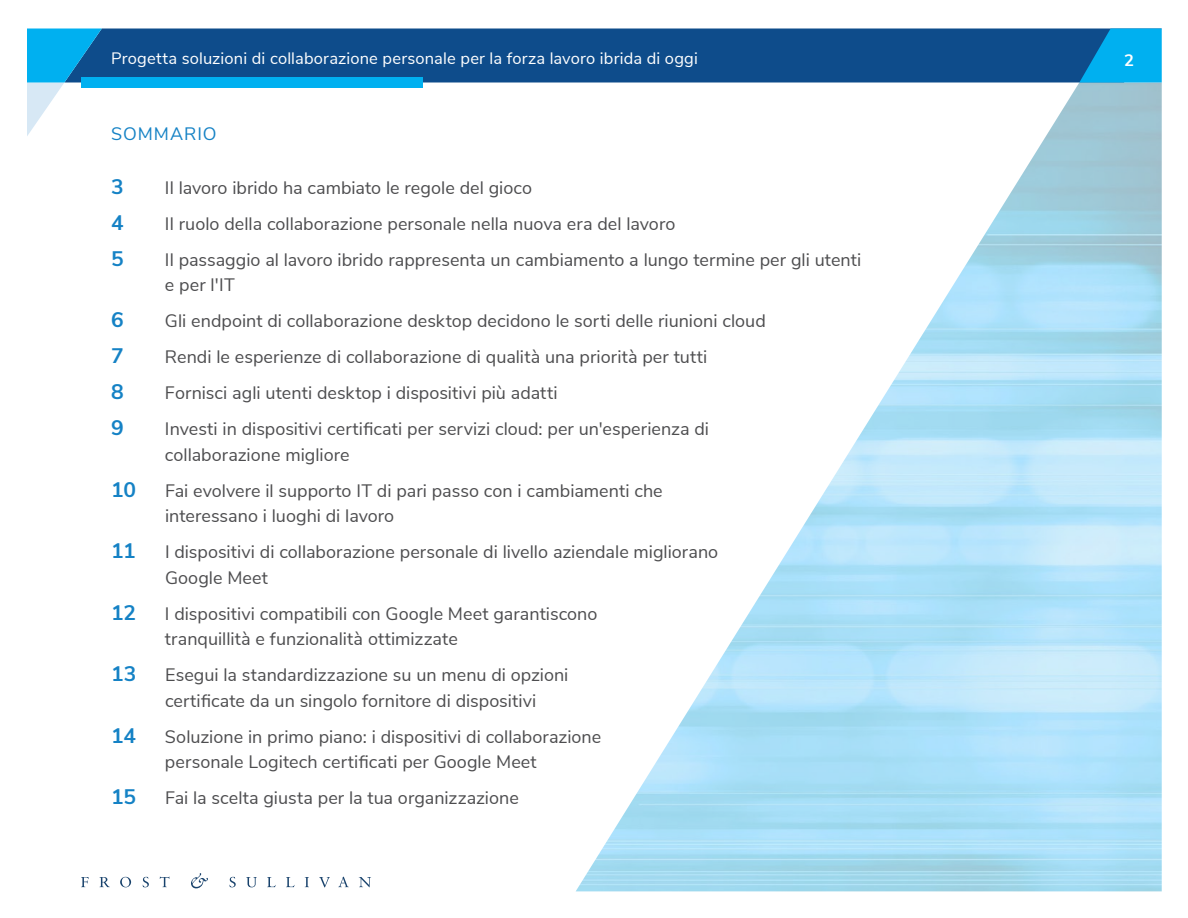
<style>
.page{position:relative;width:1188px;height:918px;background:#fff}
.page>*{position:absolute;margin:0;border:0;box-sizing:border-box;transform-origin:0 0}
.t1{font:700 21px "Nunito Sans";color:#1582c5}
.t2{font:18px/25.5px "Nunito Sans";color:#4d4d4f}
.t3{font:18px "Nunito Sans";letter-spacing:.055em;color:#1582c5}
.t4{font:16.5px "Nunito Sans";letter-spacing:.01em;color:#fff}
.t5{font:700 16.5px "Nunito Sans";color:#fff}
</style>
<div class="page">
<div style="left:102px;top:28px;width:1060px;height:54px;background:#0e4c8b"></div>
<img style="left:576px;top:82px;width:586px;height:809px">
<svg style="left:1079px;top:29px;width:83px;height:54px;background:#049ddc"></svg>
<svg style="left:27px;top:28px;width:75px;height:108px"></svg>
<div style="left:81px;top:77px;width:341px;height:11px;background:#00b0f0"></div>
<svg style="left:81px;top:877px;width:8px;height:10px"></svg>
<svg style="left:100px;top:877px;width:10px;height:10px"></svg>
<svg style="left:120px;top:877px;width:11px;height:10px"></svg>
<svg style="left:143px;top:877px;width:6px;height:10px"></svg>
<svg style="left:160px;top:877px;width:9px;height:10px"></svg>
<svg style="left:229px;top:877px;width:7px;height:10px"></svg>
<svg style="left:246px;top:877px;width:11px;height:10px"></svg>
<svg style="left:267px;top:877px;width:9px;height:10px"></svg>
<svg style="left:286px;top:877px;width:9px;height:10px"></svg>
<svg style="left:305px;top:877px;width:4px;height:10px"></svg>
<svg style="left:319px;top:877px;width:11px;height:10px"></svg>
<svg style="left:338px;top:877px;width:11px;height:10px"></svg>
<svg style="left:359px;top:877px;width:12px;height:10px"></svg>
<svg style="left:191px;top:873px;width:17px;height:15px"></svg>
<p class="t4" style="left:111px;top:47px;width:588px">Progetta soluzioni di collaborazione personale per la forza lavoro ibrida di oggi</p>
<p class="t5" style="left:1124px;top:48px;width:11px">2</p>
<p class="t3" style="left:111px;top:120px;width:107px">SOMMARIO</p>
<p class="t1" style="left:111px;top:171px;width:14px">3</p>
<p class="t2" style="left:165px;top:174px;width:369px">Il lavoro ibrido ha cambiato le regole del gioco</p>
<p class="t1" style="left:111px;top:207px;width:14px">4</p>
<p class="t2" style="left:165px;top:210px;width:512px">Il ruolo della collaborazione personale nella nuova era del lavoro</p>
<p class="t1" style="left:111px;top:243px;width:14px">5</p>
<p class="t2" style="left:165px;top:246px;width:698px">Il passaggio al lavoro ibrido rappresenta un cambiamento a lungo termine per gli utenti e per l'IT</p>
<p class="t1" style="left:111px;top:305px;width:14px">6</p>
<p class="t2" style="left:165px;top:307px;width:602px">Gli endpoint di collaborazione desktop decidono le sorti delle riunioni cloud</p>
<p class="t1" style="left:111px;top:341px;width:14px">7</p>
<p class="t2" style="left:165px;top:343px;width:544px">Rendi le esperienze di collaborazione di qualità una priorità per tutti</p>
<p class="t1" style="left:111px;top:377px;width:14px">8</p>
<p class="t2" style="left:165px;top:379px;width:394px">Fornisci agli utenti desktop i dispositivi più adatti</p>
<p class="t1" style="left:111px;top:413px;width:14px">9</p>
<p class="t2" style="left:165px;top:415px;width:546px">Investi in dispositivi certificati per servizi cloud: per un'esperienza di collaborazione migliore</p>
<p class="t1" style="left:111px;top:474px;width:26px">10</p>
<p class="t2" style="left:165px;top:477px;width:499px">Fai evolvere il supporto IT di pari passo con i cambiamenti che interessano i luoghi di lavoro</p>
<p class="t1" style="left:111px;top:536px;width:26px">11</p>
<p class="t2" style="left:165px;top:538px;width:555px">I dispositivi di collaborazione personale di livello aziendale migliorano<br>Google Meet</p>
<p class="t1" style="left:111px;top:597px;width:27px">12</p>
<p class="t2" style="left:165px;top:600px;width:434px">I dispositivi compatibili con Google Meet garantiscono tranquillità e funzionalità ottimizzate</p>
<p class="t1" style="left:111px;top:659px;width:27px">13</p>
<p class="t2" style="left:165px;top:661px;width:405px">Esegui la standardizzazione su un menu di opzioni certificate da un singolo fornitore di dispositivi</p>
<p class="t1" style="left:111px;top:720px;width:27px">14</p>
<p class="t2" style="left:165px;top:723px;width:438px">Soluzione in primo piano: i dispositivi di collaborazione personale Logitech certificati per Google Meet</p>
<p class="t1" style="left:111px;top:782px;width:27px">15</p>
<p class="t2" style="left:165px;top:784px;width:355px">Fai la scelta giusta per la tua organizzazione</p>
</div>
